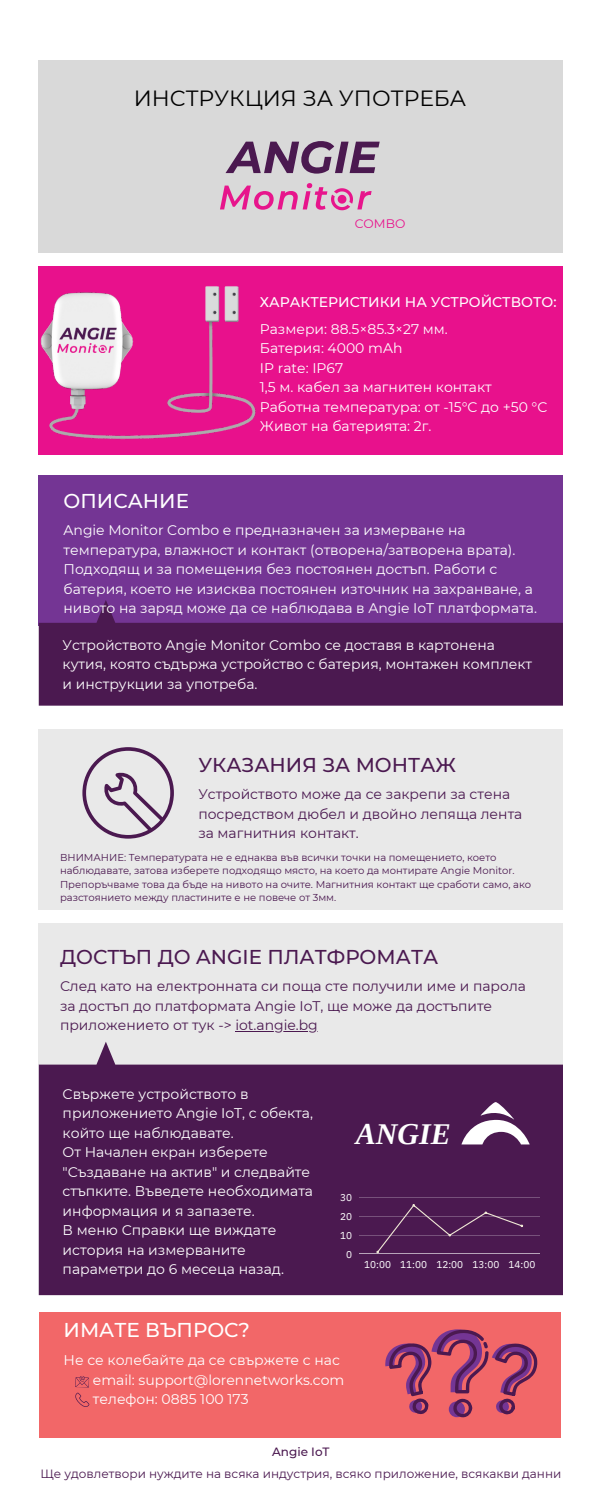
<style>
.page{position:relative;width:600px;height:1500px;background:#fff}
.page>*{position:absolute;margin:0;border:0;box-sizing:border-box;transform-origin:0 0}
.t1{font:italic 700 30px "Liberation Serif";color:#fff}
.t2{font:22px "Montserrat";color:#000}
.t3{font:500 20px "Montserrat";color:#4b1950}
.t4{font:500 20px "Montserrat";color:#fff}
.t5{font:14px/19.5px "Montserrat";color:#fff}
.t6{font:14px/19.5px "Montserrat";color:#4b1950}
.t7{font:500 14px "Montserrat";color:#fff}
.t8{font:12.3px "Montserrat";color:#e8118c}
.t9{font:12px "Montserrat";color:#4b1950}
.t10{font:500 12px "Montserrat";color:#4b1950}
.t11{font:10px/13.5px "Montserrat";color:#4b1950}
.t12{font:10px "IBM Plex Sans";color:#fff}
</style>
<div class="page">
<div style="left:39px;top:60px;width:524px;height:193px;background:#d9d9d9"></div>
<div style="left:39px;top:267px;width:524px;height:188px;background:#e8118c"></div>
<div style="left:39px;top:729px;width:524px;height:180px;background:#e9e9e9"></div>
<div style="left:39px;top:923px;width:524px;height:142px;background:#e9e9e9"></div>
<div style="left:39px;top:1312px;width:522px;height:126px;background:#f26768"></div>
<div style="left:39px;top:475px;width:524px;height:151px;background:#743594"></div>
<svg style="left:39px;top:600px;width:524px;height:106px;fill:#4b1950"></svg>
<svg style="left:39px;top:1042px;width:524px;height:253px;background:#5a2d5e"></svg>
<hr style="left:360px;top:1198px;width:180px;height:1px;background:#fff">
<hr style="left:360px;top:1216px;width:180px;height:1px;background:#fff">
<hr style="left:360px;top:1235px;width:180px;height:1px;background:#fff">
<hr style="left:360px;top:1254px;width:180px;height:1px;background:#fff">
<svg style="left:376px;top:1204px;width:147px;height:49px;background:#512155"></svg>
<svg style="left:220px;top:183px;width:152px;height:27px"></svg>
<svg style="left:226px;top:141px;width:154px;height:33px"></svg>
<svg style="left:82px;top:747px;width:92px;height:92px"></svg>
<svg style="left:385px;top:1329px;width:152px;height:88px"></svg>
<svg style="left:75px;top:1376px;width:14px;height:31px"></svg>
<svg style="left:461px;top:1102px;width:69px;height:42px"></svg>
<img style="left:38px;top:225px;width:230px;height:230px">
<hr style="left:235px;top:1031px;width:83px;height:1px;background:#4b1950">
<p class="t2" style="left:134px;top:84px;width:334px">ИНСТРУКЦИЯ ЗА УПОТРЕБА</p>
<p class="t8" style="left:355px;top:216px;width:52px">COMBO</p>
<p class="t7" style="left:260px;top:294px;width:298px">ХАРАКТЕРИСТИКИ НА УСТРОЙСТВОТО:</p>
<p class="t4" style="left:64px;top:488px;width:127px">ОПИСАНИЕ</p>
<p class="t5" style="left:260px;top:319px;width:189px">Размери: 88.5×85.3×27 мм.</p>
<p class="t5" style="left:260px;top:338px;width:144px">Батерия: 4000 mAh</p>
<p class="t5" style="left:260px;top:358px;width:85px">IP rate: IP67</p>
<p class="t5" style="left:260px;top:377px;width:233px">1,5 м. кабел за магнитен контакт</p>
<p class="t5" style="left:260px;top:397px;width:289px">Работна температура: oт -15°C до +50 °C</p>
<p class="t5" style="left:260px;top:416px;width:173px">Живот на батерията: 2г.</p>
<p class="t5" style="left:64px;top:520px;width:475px">Angie Monitor Combo е предназначен за измерване на температура, влажност и контакт (отворена/затворена врата).<br>Подходящ и за помещения без постоянен достъп. Работи с батерия, което не изисква постоянен източник на захранване, а нивото на заряд може да се наблюдава в Angie IoT платформата.</p>
<p class="t5" style="left:63px;top:635px;width:471px">Устройството Angie Monitor Combo се доставя в картонена кутия, която съдържа устройство с батерия, монтажен комплект и инструкции за употреба.</p>
<p class="t3" style="left:198px;top:753px;width:259px">УКАЗАНИЯ ЗА МОНТАЖ</p>
<p class="t6" style="left:198px;top:785px;width:326px">Устройството може да се закрепи за стена посредством дюбел и двойно лепяща лента за магнитния контакт.</p>
<p class="t11" style="left:60px;top:850px;width:473px">ВНИМАНИЕ: Температурата не е еднаква във всички точки на помещението, което наблюдавате, затова изберете подходящо място, на което да монтирате Angie Monitor.<br>Препоръчваме това да бъде на нивото на очите. Магнитния контакт ще сработи само, ако разстоянието между пластините е не повече от 3мм.</p>
<p class="t3" style="left:60px;top:945px;width:380px">ДОСТЪП ДО ANGIE ПЛАТФРОМАТА</p>
<p class="t6" style="left:60px;top:977px;width:467px">След като на електронната си поща сте получили име и парола за достъп до платформата Angie IoT, ще може да достъпите приложението от тук -&gt; iot.angie.bg</p>
<p class="t5" style="left:63px;top:1084px;width:187px">Свържете устройството в</p>
<p class="t5" style="left:63px;top:1104px;width:252px">приложението Angie IoT, с обекта, който ще наблюдавате.</p>
<p class="t5" style="left:63px;top:1143px;width:252px">От Начален екран изберете "Създаване на актив" и следвайте стъпките. Въведете необходимата информация и я запазете.</p>
<p class="t5" style="left:63px;top:1221px;width:223px">В меню Справки ще виждате история на измерваните параметри до 6 месеца назад.</p>
<p class="t4" style="left:64px;top:1317px;width:188px">ИМАТЕ ВЪПРОС?</p>
<p class="t1" style="left:356px;top:1118px;width:97px">ANGIE</p>
<p class="t12" style="left:340px;top:1191px;width:13px">30</p>
<p class="t12" style="left:340px;top:1210px;width:13px">20</p>
<p class="t12" style="left:340px;top:1229px;width:13px">10</p>
<p class="t12" style="left:346px;top:1247px;width:7px">0</p>
<p class="t12" style="left:364px;top:1258px;width:28px">10:00</p>
<p class="t12" style="left:400px;top:1258px;width:28px">11:00</p>
<p class="t12" style="left:436px;top:1258px;width:28px">12:00</p>
<p class="t12" style="left:472px;top:1258px;width:28px">13:00</p>
<p class="t12" style="left:509px;top:1258px;width:28px">14:00</p>
<p class="t5" style="left:64px;top:1350px;width:278px">Не се колебайте да се свържете с нас</p>
<p class="t5" style="left:93px;top:1370px;width:253px">email: support@lorennetworks.com</p>
<p class="t5" style="left:93px;top:1389px;width:157px">телефон: 0885 100 173</p>
<p class="t10" style="left:272px;top:1445px;width:59px">Angie IoT</p>
<p class="t9" style="left:40px;top:1466px;width:522px">Ще удовлетвори нуждите на всяка индустрия, всяко приложение, всякакви данни</p>
</div>
